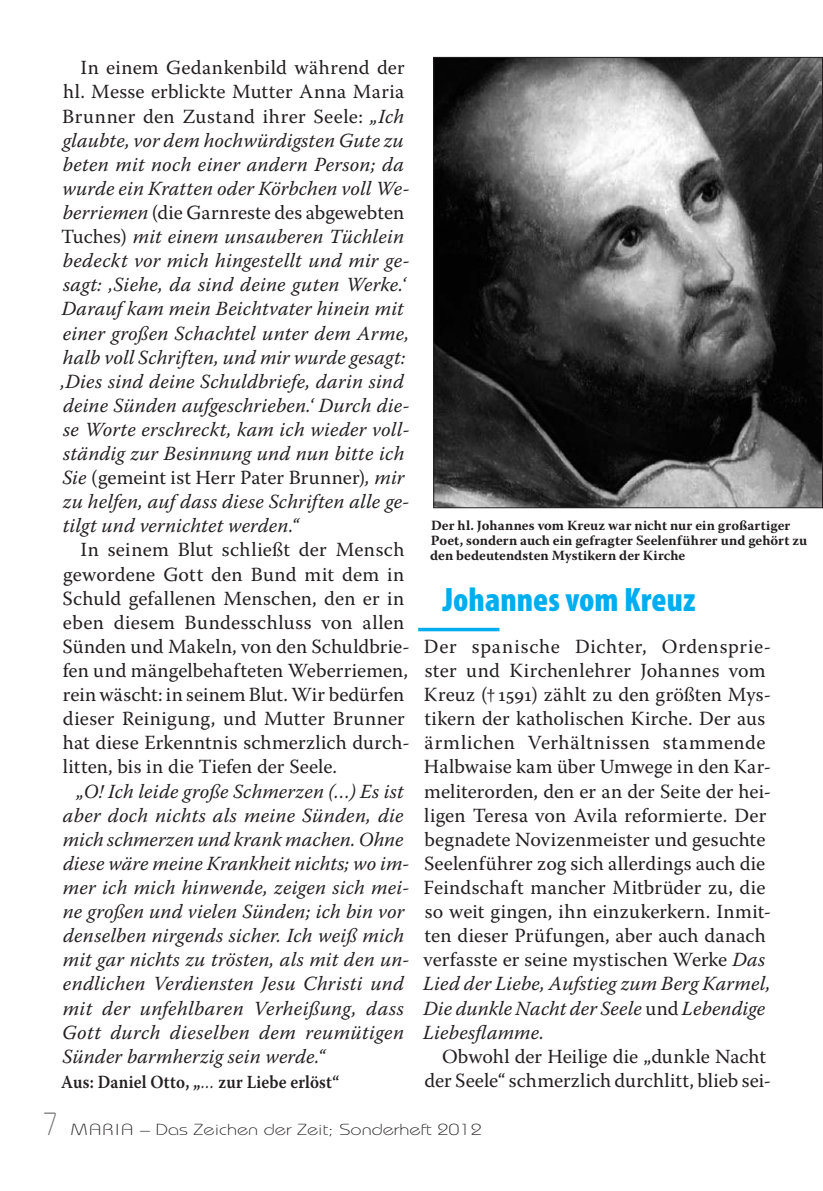
<style>
.page{position:relative;width:823px;height:1191px;background:#fff}
.page>*{position:absolute;margin:0;border:0;box-sizing:border-box;transform-origin:0 0}
.t1{font:900 condensed 34px "Myriad Pro";letter-spacing:.005em;color:#00aeef}
.t2{font:italic 20px/24.2px "Warnock Pro";letter-spacing:.01em;color:#231f20}
.t3{font:20px/24.2px "Warnock Pro";letter-spacing:.01em;color:#231f20}
.t4{font:600 18.4px "Warnock Pro";letter-spacing:.01em;color:#231f20;scale:.9 1}
.t5{font:300 16px "Bauhaus";color:#231f20;scale:1.25 1}
.t6{font:700 14px/15px "Warnock Pro";letter-spacing:.005em;color:#231f20}
.s1{font-style:normal}
.s2{font-weight:400;font-style:italic}
.s3{font-style:italic}
.s4{font-size:32px;color:#6c6d70}
</style>
<div class="page">
<hr style="left:418px;top:628px;width:81px;height:3px;background:#00aeef">
<img style="left:435px;top:59px;width:385px;height:447px">
<p class="t2" style="left:61px;top:55px;width:350px;text-indent:20px"><span class="s1">In einem Gedankenbild während der hl. Messe erblickte Mutter Anna Maria Brunner den Zustand ihrer Seele:</span> „Ich glaubte, vor dem hochwürdigsten Gute zu beten mit noch einer andern Person; da wurde ein Kratten oder Körbchen voll We&shy;berriemen <span class="s1">(die Garnreste des abgewebten Tuches)</span> mit einem unsauberen Tüchlein bedeckt vor mich hingestellt und mir ge&shy;sagt: ‚Siehe, da sind deine guten Werke.‘ Darauf kam mein Beichtvater hinein mit einer großen Schachtel unter dem Arme, halb voll Schriften, und mir wurde gesagt: ‚Dies sind deine Schuldbriefe, darin sind deine Sünden aufgeschrieben.‘ Durch die&shy;se Worte erschreckt, kam ich wieder voll&shy;ständig zur Besinnung und nun bitte ich Sie <span class="s1">(gemeint ist Herr Pater Brunner)</span>, mir zu helfen, auf dass diese Schriften alle ge&shy;tilgt und vernichtet werden.“</p>
<p class="t3" style="left:63px;top:537px;width:348px;text-indent:18px">In seinem Blut schließt der Mensch gewordene Gott den Bund mit dem in Schuld gefallenen Menschen, den er in eben diesem Bundesschluss von allen Sünden und Makeln, von den Schuldbrie&shy;fen und mängelbehafteten Weberriemen, rein wäscht: in seinem Blut. Wir bedürfen dieser Reinigung, und Mutter Brunner hat diese Erkenntnis schmerzlich durch&shy;litten, bis in die Tiefen der Seele.</p>
<p class="t2" style="left:62px;top:778px;width:349px;text-indent:15px">„O! Ich leide große Schmerzen (…) Es ist aber doch nichts als meine Sünden, die mich schmerzen und krank machen. Ohne diese wäre meine Krankheit nichts; wo im&shy;mer ich mich hinwende, zeigen sich mei&shy;ne großen und vielen Sünden; ich bin vor denselben nirgends sicher. Ich weiß mich mit gar nichts zu trösten, als mit den un&shy;endlichen Verdiensten Jesu Christi und mit der unfehlbaren Verheißung, dass Gott durch dieselben dem reumütigen Sünder barmherzig sein werde.“</p>
<p class="t4" style="left:61px;top:1071px;width:311px">Aus: Daniel Otto, „<span class="s2">…</span> zur Liebe erlöst“</p>
<p class="t6" style="left:430px;top:518px;width:378px">Der hl. Johannes vom Kreuz war nicht nur ein großartiger<br>Poet, sondern auch ein gefragter Seelenführer und gehört zu den bedeutendsten Mystikern der Kirche</p>
<h1 class="t1" style="left:442px;top:580px;width:254px">Johannes vom Kreuz</h1>
<p class="t3" style="left:423px;top:634px;width:349px">Der spanische Dichter, Ordensprie&shy;ster und Kirchenlehrer Johannes vom Kreuz († 1591) zählt zu den größten Mys&shy;tikern der katholischen Kirche. Der aus ärmlichen Verhältnissen stammende Halbwaise kam über Umwege in den Kar&shy;meliterorden, den er an der Seite der hei&shy;ligen Teresa von Avila reformierte. Der begnadete Novizenmeister und gesuchte Seelenführer zog sich allerdings auch die Feindschaft mancher Mitbrüder zu, die so weit gingen, ihn einzukerkern. Inmit&shy;ten dieser Prüfungen, aber auch danach verfasste er seine mystischen Werke <span class="s3">Das Lied der Liebe, Aufstieg zum Berg Karmel, Die dunkle Nacht der Seele</span> und <span class="s3">Lebendige Liebesflamme.</span></p>
<p class="t3" style="left:424px;top:1043px;width:348px;text-align:right">Obwohl der Heilige die „dunkle Nacht der Seele“ schmerzlich durchlitt, blieb sei-</p>
<p class="t5" style="left:43px;top:1120px;width:352px"><span class="s4">7</span> MARIA – Das Zeichen der Zeit; Sonderheft 2012</p>
</div>
